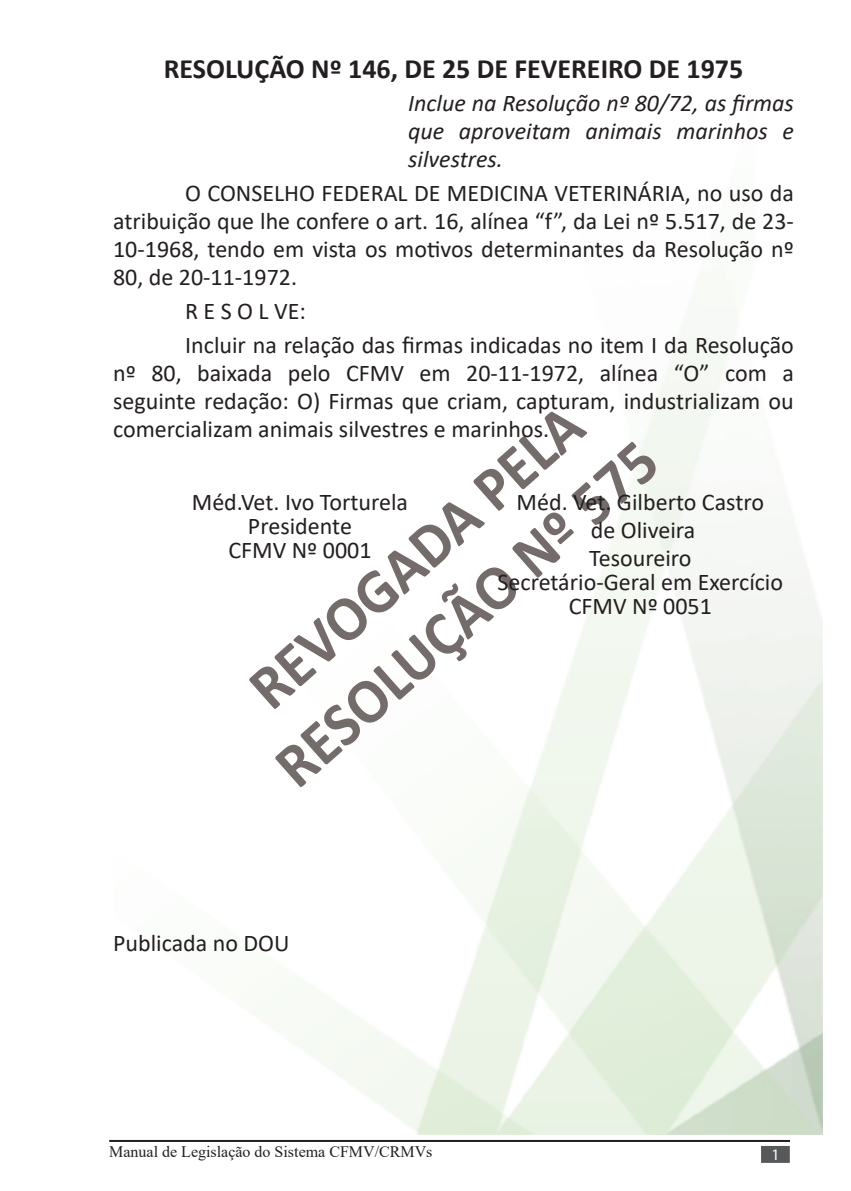
<style>
.page{position:relative;width:851px;height:1191px;background:#fff}
.page>*{position:absolute;margin:0;border:0;box-sizing:border-box;transform-origin:0 0}
.t1{font:700 63.2px "Calibri";color:#746c6a;scale:.95 1}
.t2{font:700 28px "Calibri";color:#231f20}
.t3{font:24px/28px "Calibri";color:#231f20;text-align:justify}
.t4{font:italic 24px/28px "Calibri";color:#231f20;text-align:justify}
.t5{font:16px "Times New Roman";color:#231f20}
.Apresentação{font:16px "Myriad Pro";color:#fff}
</style>
<div class="page">
<hr style="left:109px;top:1140px;width:680px;height:2px;background:#231f20">
<div style="left:761px;top:1146px;width:28px;height:16px;background:#57585a"></div>
<p class="t2" style="left:164px;top:49px;width:581px">RESOLUÇÃO Nº 146, DE 25 DE FEVEREIRO DE 1975</p>
<p class="t4" style="left:408px;top:88px;width:387px">Inclue na Resolução nº 80/72, as firmas que aproveitam animais marinhos e silvestres.</p>
<p class="t3" style="left:113px;top:178px;width:682px;text-indent:72px">O CONSELHO FEDERAL DE MEDICINA VETERINÁRIA, no uso da atribuição que lhe confere o art. 16, alínea “f”, da Lei nº 5.517, de 23- 10-1968, tendo em vista os motivos determinantes da Resolução nº 80, de 20-11-1972.</p>
<p class="t3" style="left:185px;top:296px;width:122px">R E S O L VE:</p>
<p class="t3" style="left:113px;top:330px;width:682px;text-indent:72px">Incluir na relação das firmas indicadas no item I da Resolução nº 80, baixada pelo CFMV em 20-11-1972, alínea “O” com a seguinte redação: O) Firmas que criam, capturam, industrializam ou comercializam animais silvestres e marinhos.</p>
<p class="t1" style="left:229px;top:664px;width:446px;rotate:-42deg">REVOGADA PELA</p>
<p class="t1" style="left:255px;top:743px;width:514px;rotate:-42deg">RESOLUÇÃO Nº 575</p>
<p class="t3" style="left:192px;top:487px;width:218px">Méd.Vet. Ivo Torturela</p>
<p class="t3" style="left:248px;top:511px;width:105px">Presidente</p>
<p class="t3" style="left:228px;top:535px;width:145px">CFMV Nº 0001</p>
<p class="t3" style="left:516px;top:487px;width:249px;text-align:center">Méd. Vet. Gilberto Castro de Oliveira<br>Tesoureiro</p>
<p class="t3" style="left:497px;top:567px;width:287px">Secretário-Geral em Exercício</p>
<p class="t3" style="left:568px;top:591px;width:145px">CFMV Nº 0051</p>
<p class="t3" style="left:113px;top:928px;width:178px">Publicada no DOU</p>
<p class="t5" style="left:109px;top:1140px;width:325px">Manual de Legislação do Sistema CFMV/CRMVs</p>
<p class="Apresentação" style="left:771px;top:1145px;width:10px">1</p>
</div>
